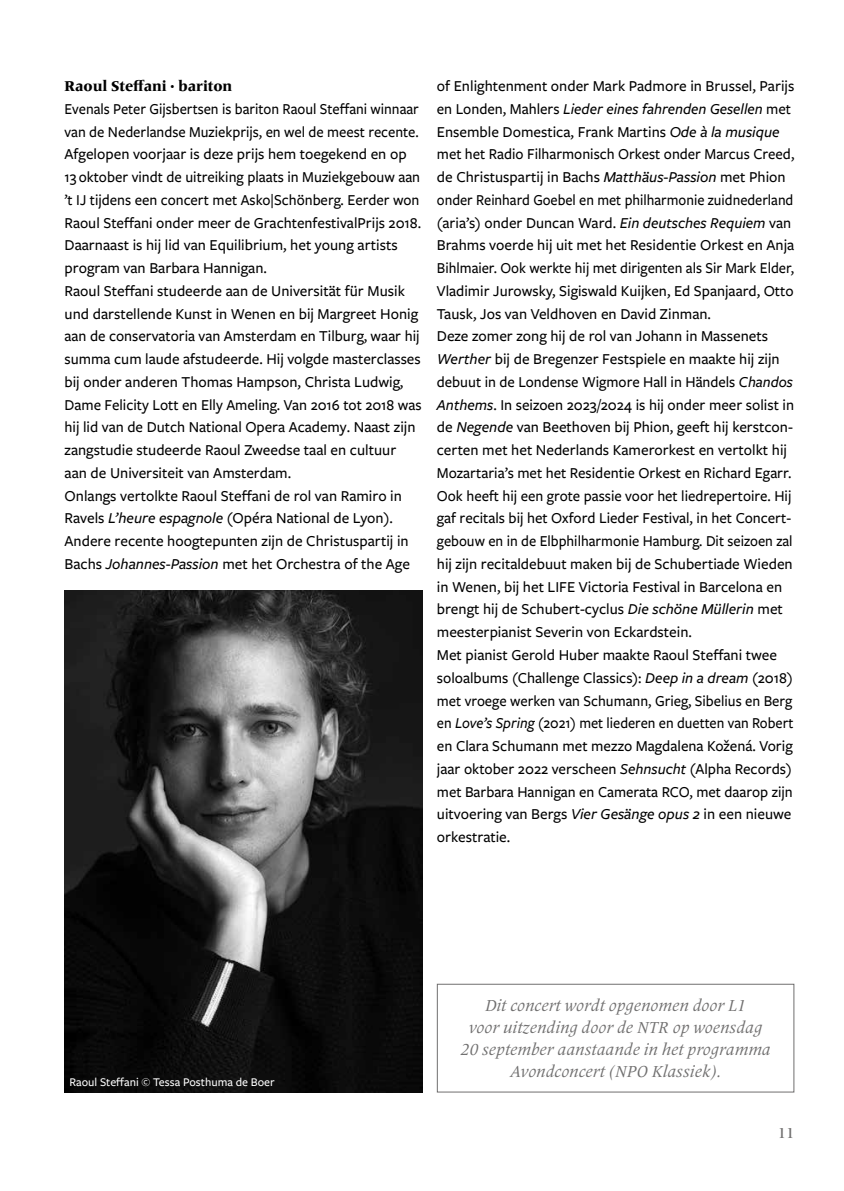
<style>
.page{position:relative;width:844px;height:1191px;background:#fff}
.page>*{position:absolute;margin:0;border:0;box-sizing:border-box;transform-origin:0 0}
.t1{font:italic 16.62px/21.9px "Frutiger Serif LT Pro";color:#706f6f;text-align:center}
.t2{font:500 15.75px/22.8px "Freight Sans Pro";color:#000}
.t3{font:500 15.75px/22.8px "Freight Sans Pro";color:#000;scale:.95 1}
.t4{font:800 14.88px "Frutiger Serif LT Pro";color:#000}
.t5{font:500 14.88px "Frutiger Serif LT Pro";color:#706f6f}
.t6{font:500 12.25px "Freight Sans Pro";color:#fff}
.s1{font-style:italic}
</style>
<div class="page">
<img style="left:64px;top:590px;width:358px;height:502px">
<div style="left:437px;top:983px;width:357px;height:109px;border:1px solid #706f6f"></div>
<p class="t4" style="left:64px;top:77px;width:169px">Raoul Steffani · bariton</p>
<p class="t3" style="left:64px;top:97px;width:377px">Evenals Peter Gijsbertsen is bariton Raoul Steffani winnaar van de Nederlandse Muziekprijs, en wel de meest recente.<br>Afgelopen voorjaar is deze prijs hem toegekend en op 13 oktober vindt de uitreiking plaats in Muziekgebouw aan ’t IJ tijdens een concert met Asko|Schönberg. Eerder won Raoul Steffani onder meer de GrachtenfestivalPrijs 2018.<br>Daarnaast is hij lid van Equilibrium, het young artists program van Barbara Hannigan.<br>Raoul Steffani studeerde aan de Universität für Musik und darstellende Kunst in Wenen en bij Margreet Honig aan de conservatoria van Amsterdam en Tilburg, waar hij summa cum laude afstudeerde. Hij volgde masterclasses bij onder anderen Thomas Hampson, Christa Ludwig, Dame Felicity Lott en Elly Ameling. Van 2016 tot 2018 was hij lid van de Dutch National Opera Academy. Naast zijn zangstudie studeerde Raoul Zweedse taal en cultuur aan de Universiteit van Amsterdam.<br>Onlangs vertolkte Raoul Steffani de rol van Ramiro in Ravels <span class="s1">L’heure espagnole</span> (Opéra National de Lyon).<br>Andere recente hoogtepunten zijn de Christuspartij in Bachs <span class="s1">Johannes-Passion</span> met het Orchestra of the Age</p>
<p class="t2" style="left:437px;top:74px;width:359px">of Enlightenment onder Mark Padmore in Brussel, Parijs en Londen, Mahlers <span class="s1">Lieder eines fahrenden Gesellen</span> met Ensemble Domestica, Frank Martins <span class="s1">Ode à la musique </span>met het Radio Filharmonisch Orkest onder Marcus Creed, de Christuspartij in Bachs <span class="s1">Matthäus-Passion</span> met Phion onder Reinhard Goebel en met philharmonie zuidnederland (aria’s) onder Duncan Ward. <span class="s1">Ein deutsches Requiem</span> van Brahms voerde hij uit met het Residentie Orkest en Anja Bihlmaier. Ook werkte hij met dirigenten als Sir Mark Elder, Vladimir Jurowsky, Sigiswald Kuijken, Ed Spanjaard, Otto Tausk, Jos van Veldhoven en David Zinman.<br>Deze zomer zong hij de rol van Johann in Massenets <span class="s1">Werther</span> bij de Bregenzer Festspiele en maakte hij zijn debuut in de Londense Wigmore Hall in Händels <span class="s1">Chandos Anthems</span>. In seizoen 2023/2024 is hij onder meer solist in de <span class="s1">Negende</span> van Beethoven bij Phion, geeft hij kerstcon&shy;certen met het Nederlands Kamerorkest en vertolkt hij Mozartaria’s met het Residentie Orkest en Richard Egarr.<br>Ook heeft hij een grote passie voor het liedrepertoire. Hij gaf recitals bij het Oxford Lieder Festival, in het Concert&shy;gebouw en in de Elbphilharmonie Hamburg. Dit seizoen zal hij zijn recitaldebuut maken bij de Schubertiade Wieden in Wenen, bij het LIFE Victoria Festival in Barcelona en brengt hij de Schubert-cyclus <span class="s1">Die schöne Müllerin</span> met meesterpianist Severin von Eckardstein.<br>Met pianist Gerold Huber maakte Raoul Steffani twee soloalbums (Challenge Classics): <span class="s1">Deep in a dream</span> (2018) met vroege werken van Schumann, Grieg, Sibelius en Berg en <span class="s1">Love’s Spring</span> (2021) met liederen en duetten van Robert en Clara Schumann met mezzo Magdalena Kožená. Vorig jaar oktober 2022 verscheen <span class="s1">Sehnsucht</span> (Alpha Records) met Barbara Hannigan en Camerata RCO, met daarop zijn uitvoering van Bergs <span class="s1">Vier Gesänge opus 2</span> in een nieuwe orkestratie.</p>
<p class="t6" style="left:69px;top:1073px;width:207px">Raoul Steffani © Tessa Posthuma de Boer</p>
<p class="t1" style="left:460px;top:994px;width:312px">Dit concert wordt opgenomen door L1<br>voor uitzending door de NTR op woensdag 20 september aanstaande in het programma Avondconcert (NPO Klassiek).</p>
<p class="t5" style="left:777px;top:1124px;width:18px">11</p>
</div>
